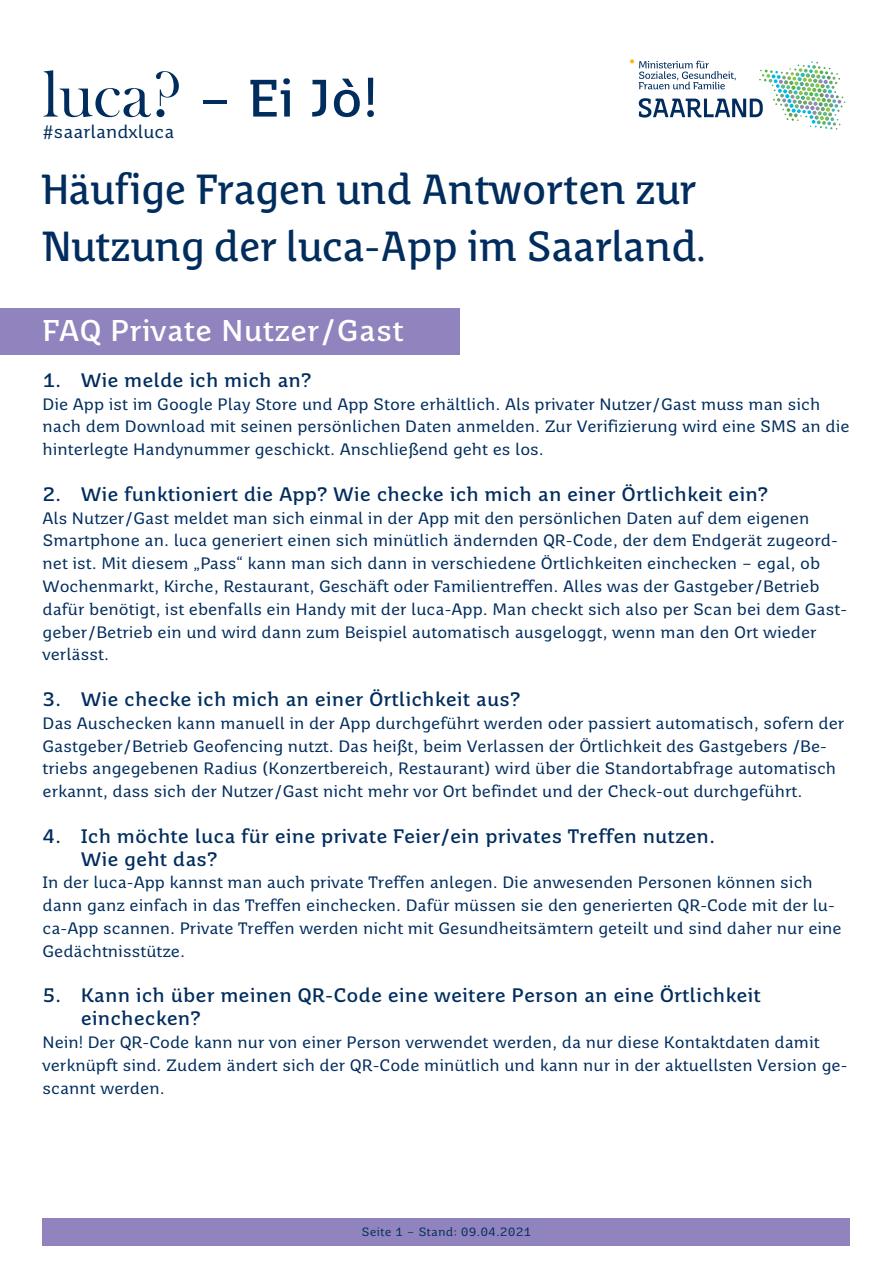
<style>
.page{position:relative;width:893px;height:1263px;background:#fff}
.page>*{position:absolute;margin:0;border:0;box-sizing:border-box;transform-origin:0 0}
.t1{font:700 52.5px "Saar 1450 Text";color:#002d5e}
.Headline{font:42px/57px "Saar 1450 Headline";color:#002d5e}
.Überschrift{font:700 30px "Saar 1450 Text";color:#fff}
.t2{font:700 19.5px/22.8px "Saar 1450 Text";color:#002d5e}
.t3{font:18px "Saar 1450 Text";color:#002d5e}
.Fließtext{font:16.5px/22.8px "Saar 1450 Text";color:#002d5e}
.t4{font:12px "Saar 1450 Notes";color:#002d5e}
.s1{font-family:"Bask Old Face";font-weight:400;font-size:67.5px}
</style>
<div class="page">
<svg style="left:630px;top:59px;width:215px;height:71px"></svg>
<div style="left:43px;top:1218px;width:807px;height:28px;background:#9183bd"></div>
<div style="left:0;top:308px;width:459px;height:47px;background:#9183bd"></div>
<h1 class="t1" style="left:43px;top:67px;width:337px"><span class="s1">luca?</span> – Ei Jò!</h1>
<p class="t3" style="left:43px;top:121px;width:133px">#saarlandxluca</p>
<p class="Headline" style="left:43px;top:162px;width:664px">Häufige Fragen und Antworten zur<br>Nutzung der luca-App im Saarland.</p>
<p class="Überschrift" style="left:43px;top:313px;width:363px">FAQ Private Nutzer/Gast</p>
<p class="t2" style="left:43px;top:368px;width:271px">1. Wie melde ich mich an?</p>
<p class="Fließtext" style="left:43px;top:392px;width:809px">Die App ist im Google Play Store und App Store erhältlich. Als privater Nutzer/Gast muss man sich nach dem Download mit seinen persönlichen Daten anmelden. Zur Verifizierung wird eine SMS an die hinterlegte Handynummer geschickt. Anschließend geht es los.</p>
<p class="t2" style="left:43px;top:482px;width:727px">2. Wie funktioniert die App? Wie checke ich mich an einer Örtlichkeit ein?</p>
<p class="Fließtext" style="left:43px;top:506px;width:806px">Als Nutzer/Gast meldet man sich einmal in der App mit den persönlichen Daten auf dem eigenen Smartphone an. luca generiert einen sich minütlich ändernden QR-Code, der dem Endgerät zugeord&shy;net ist. Mit diesem „Pass“ kann man sich dann in verschiedene Örtlichkeiten einchecken – egal, ob Wochenmarkt, Kirche, Restaurant, Geschäft oder Familientreffen. Alles was der Gastgeber/Betrieb dafür benötigt, ist ebenfalls ein Handy mit der luca-App. Man checkt sich also per Scan bei dem Gast&shy;geber/Betrieb ein und wird dann zum Beispiel automatisch ausgeloggt, wenn man den Ort wieder verlässt.</p>
<p class="t2" style="left:43px;top:688px;width:480px">3. Wie checke ich mich an einer Örtlichkeit aus?</p>
<p class="Fließtext" style="left:43px;top:712px;width:803px">Das Auschecken kann manuell in der App durchgeführt werden oder passiert automatisch, sofern der Gastgeber/Betrieb Geofencing nutzt. Das heißt, beim Verlassen der Örtlichkeit des Gastgebers /Be&shy;triebs angegebenen Radius (Konzertbereich, Restaurant) wird über die Standortabfrage automatisch erkannt, dass sich der Nutzer/Gast nicht mehr vor Ort befindet und der Check-out durchgeführt.</p>
<p class="t2" style="left:81px;top:824px;width:636px;text-indent:-38px">4. Ich möchte luca für eine private Feier/ein privates Treffen nutzen.<br>Wie geht das?</p>
<p class="Fließtext" style="left:43px;top:871px;width:801px">In der luca-App kannst man auch private Treffen anlegen. Die anwesenden Personen können sich dann ganz einfach in das Treffen einchecken. Dafür müssen sie den generierten QR-Code mit der lu&shy;ca-App scannen. Private Treffen werden nicht mit Gesundheitsämtern geteilt und sind daher nur eine Gedächtnisstütze.</p>
<p class="t2" style="left:81px;top:984px;width:682px;text-indent:-38px">5. Kann ich über meinen QR-Code eine weitere Person an eine Örtlichkeit einchecken?</p>
<p class="Fließtext" style="left:43px;top:1031px;width:806px">Nein! Der QR-Code kann nur von einer Person verwendet werden, da nur diese Kontaktdaten damit verknüpft sind. Zudem ändert sich der QR-Code minütlich und kann nur in der aktuellsten Version ge&shy;scannt werden.</p>
<p class="t4" style="left:362px;top:1224px;width:171px">Seite 1 – Stand: 09.04.2021</p>
</div>
